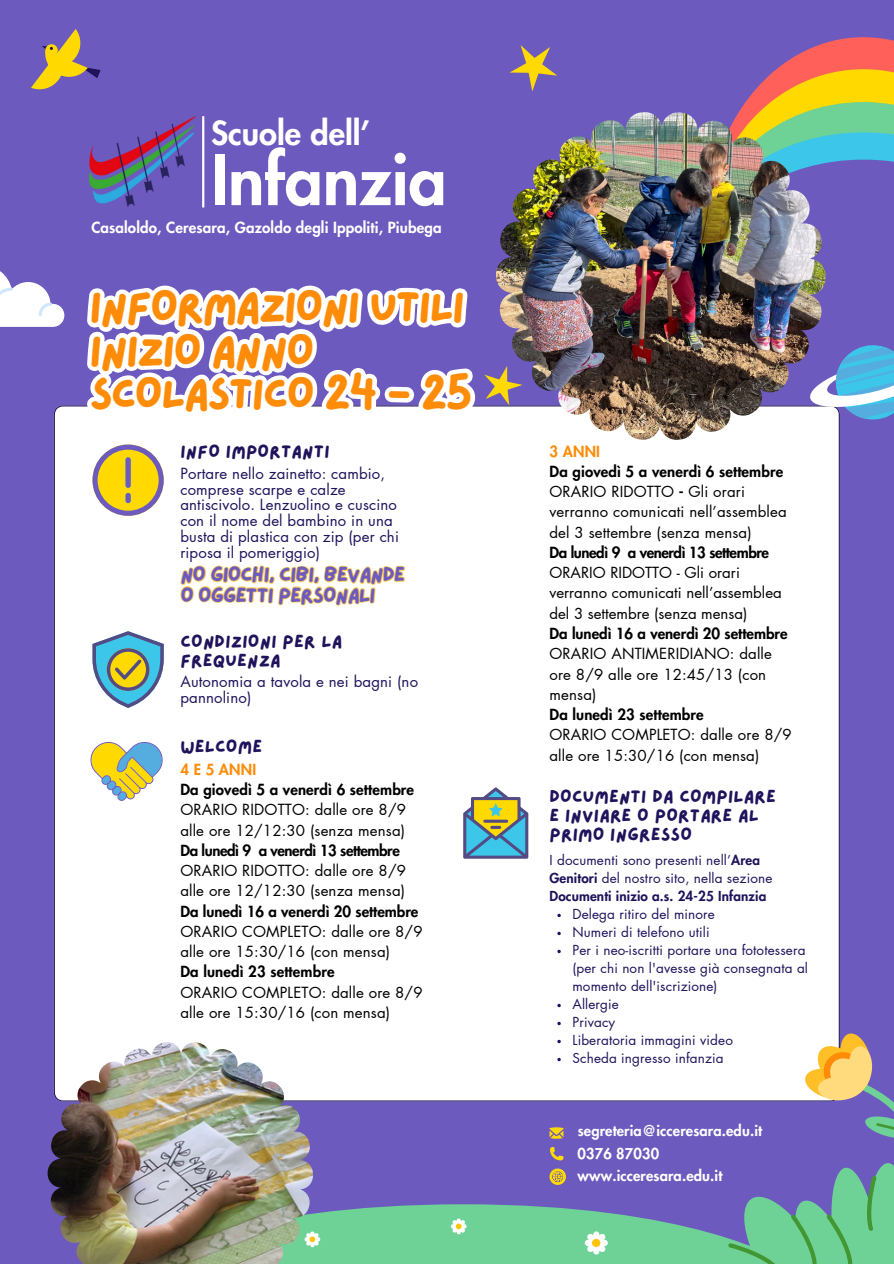
<style>
.page{position:relative;width:894px;height:1264px;background:#fff}
.page>*{position:absolute;margin:0;border:0;box-sizing:border-box;transform-origin:0 0}
.t1{font:800 67.2px "Futura LT Pro";color:#fff}
.t2{font:44.1px/43.5px "Lazydog";letter-spacing:-.05em;color:#fe8c08}
.t3{font:800 32.55px "Futura LT Pro";color:#fff}
.t4{font:20.85px/20.5px "Lazydog";letter-spacing:-.05em;color:#6c5abe}
.t5{font:18px/19.2px "Lazydog";letter-spacing:.01em;color:#20135b}
.t6{font:15px/20.2px "Futura LT Pro";letter-spacing:.01em;color:#000}
.t7{font:15px/15.8px "Futura LT Pro";letter-spacing:.01em;color:#20135b}
.t8{font:800 15px "Futura LT Pro";color:#000}
.t9{font:800 15px "Futura LT Pro";letter-spacing:-.03em;color:#000}
.t10{font:800 15px "Futura LT Pro";letter-spacing:.01em;color:#fff}
.t11{font:800 15px "Futura LT Pro";letter-spacing:.01em;color:#fe8c08}
.t12{font:800 14.55px "Futura LT Pro";letter-spacing:.01em;color:#fff}
.t13{font:13.5px/18px "Futura LT Pro";letter-spacing:.01em;color:#20135b}
.s1{font-weight:800}
</style>
<div class="page">
<div style="left:0;top:0;width:893px;height:1263px;background:#6c5abe"></div>
<div style="left:54px;top:405px;width:785px;height:636px;background:#fff"></div>
<svg style="left:482px;top:787px;width:46px;height:71px"></svg>
<svg style="left:739px;top:37px;width:154px;height:126px"></svg>
<img style="left:496px;top:112px;width:329px;height:328px">
<svg style="left:31px;top:29px;width:70px;height:61px"></svg>
<svg style="left:484px;top:366px;width:38px;height:39px"></svg>
<svg style="left:510px;top:45px;width:48px;height:47px"></svg>
<svg style="left:804px;top:329px;width:89px;height:110px"></svg>
<svg style="left:0;top:271px;width:64px;height:56px"></svg>
<img style="left:89px;top:116px;width:106px;height:91px">
<hr style="left:202px;top:116px;width:2px;height:91px;background:#fff">
<img style="left:48px;top:1041px;width:96px;height:222px">
<svg style="left:557px;top:913px;width:3px;height:4px"></svg>
<svg style="left:557px;top:931px;width:3px;height:4px"></svg>
<svg style="left:557px;top:949px;width:3px;height:4px"></svg>
<svg style="left:557px;top:1003px;width:3px;height:4px"></svg>
<svg style="left:144px;top:1021px;width:749px;height:242px"></svg>
<svg style="left:87px;top:285px;width:381px;height:47px"></svg>
<svg style="left:87px;top:320px;width:236px;height:40px"></svg>
<svg style="left:79px;top:360px;width:403px;height:604px"></svg>
<svg style="left:179px;top:564px;width:227px;height:168px"></svg>
<p class="t3" style="left:211px;top:118px;width:161px">Scuole dell’</p>
<p class="t1" style="left:211px;top:150px;width:237px">Infanzia</p>
<p class="t10" style="left:91px;top:221px;width:352px">Casaloldo, Ceresara, Gazoldo degli Ippoliti, Piubega</p>
<h5 class="t2" style="left:89px;top:287px;width:385px">INFORMAZIONI UTILI<br>INIZIO ANNO<br>SCOLASTICO 24 - 25</h5>
<h3 class="t5" style="left:180px;top:442px;width:151px">INFO IMPORTANTI</h3>
<h1 class="t7" style="left:180px;top:466px;width:220px">Portare nello zainetto: cambio, comprese scarpe e calze antiscivolo. Lenzuolino e cuscino con il nome del bambino in una busta di plastica con zip (per chi riposa il pomeriggio)</h1>
<p class="t4" style="left:180px;top:565px;width:226px">NO GIOCHI, CIBI, BEVANDE<br>O OGGETTI PERSONALI</p>
<p class="t5" style="left:180px;top:632px;width:163px">CONDIZIONI PER LA<br>FREQUENZA</p>
<h2 class="t7" style="left:180px;top:674px;width:239px">Autonomia a tavola e nei bagni (no pannolino)</h2>
<p class="t5" style="left:180px;top:737px;width:83px">WELCOME</p>
<p class="t11" style="left:180px;top:762px;width:77px">4 E 5 ANNI</p>
<h5 class="t8" style="left:180px;top:782px;width:235px">Da giovedì 5 a venerdì 6 settembre</h5>
<p class="t6" style="left:180px;top:800px;width:227px">ORARIO RIDOTTO: dalle ore 8/9 alle ore 12/12:30 (senza mensa)</p>
<h4 class="t9" style="left:180px;top:843px;width:221px">Da lunedì 9 a venerdì 13 settembre</h4>
<p class="t6" style="left:180px;top:861px;width:227px">ORARIO RIDOTTO: dalle ore 8/9 alle ore 12/12:30 (senza mensa)</p>
<h5 class="t8" style="left:180px;top:904px;width:239px">Da lunedì 16 a venerdì 20 settembre</h5>
<p class="t6" style="left:180px;top:921px;width:244px">ORARIO COMPLETO: dalle ore 8/9 alle ore 15:30/16 (con mensa)</p>
<p class="t8" style="left:180px;top:964px;width:156px">Da lunedì 23 settembre</p>
<h5 class="t6" style="left:180px;top:982px;width:244px">ORARIO COMPLETO: dalle ore 8/9 alle ore 15:30/16 (con mensa)</h5>
<p class="t11" style="left:549px;top:444px;width:52px">3 ANNI</p>
<p class="t8" style="left:549px;top:464px;width:235px">Da giovedì 5 a venerdì 6 settembre</p>
<p class="t6" style="left:549px;top:482px;width:239px">ORARIO RIDOTTO <span class="s1">-</span> Gli orari verranno comunicati nell’assemblea del 3 settembre (senza mensa)</p>
<p class="t9" style="left:549px;top:545px;width:221px">Da lunedì 9 a venerdì 13 settembre</p>
<p class="t6" style="left:549px;top:563px;width:234px">ORARIO RIDOTTO - Gli orari verranno comunicati nell’assemblea del 3 settembre (senza mensa)</p>
<p class="t8" style="left:549px;top:626px;width:239px">Da lunedì 16 a venerdì 20 settembre</p>
<p class="t6" style="left:549px;top:644px;width:224px">ORARIO ANTIMERIDIANO: dalle ore 8/9 alle ore 12:45/13 (con mensa)</p>
<p class="t8" style="left:549px;top:707px;width:156px">Da lunedì 23 settembre</p>
<p class="t6" style="left:549px;top:725px;width:244px">ORARIO COMPLETO: dalle ore 8/9 alle ore 15:30/16 (con mensa)</p>
<p class="t5" style="left:549px;top:787px;width:228px">DOCUMENTI DA COMPILARE<br>E INVIARE O PORTARE AL<br>PRIMO INGRESSO</p>
<p class="t13" style="left:549px;top:852px;width:224px">I documenti sono presenti nell’<span class="s1">Area<br>Genitori</span> del nostro sito, nella sezione<br><span class="s1">Documenti inizio a.s. 24-25 Infanzia</span></p>
<h6 class="t13" style="left:572px;top:906px;width:144px">Delega ritiro del minore</h6>
<p class="t13" style="left:572px;top:924px;width:139px">Numeri di telefono utili</p>
<p class="t13" style="left:572px;top:942px;width:237px">Per i neo-iscritti portare una fototessera (per chi non l'avesse già consegnata al momento dell'iscrizione)</p>
<p class="t13" style="left:572px;top:996px;width:48px">Allergie</p>
<p class="t13" style="left:572px;top:1014px;width:44px">Privacy</p>
<p class="t13" style="left:572px;top:1032px;width:162px">Liberatoria immagini video</p>
<p class="t13" style="left:572px;top:1050px;width:153px">Scheda ingresso infanzia</p>
<p class="t12" style="left:577px;top:1124px;width:186px">segreteria@icceresara.edu.it</p>
<p class="t12" style="left:577px;top:1147px;width:83px">0376 87030</p>
<p class="t12" style="left:577px;top:1168px;width:146px">www.icceresara.edu.it</p>
</div>
